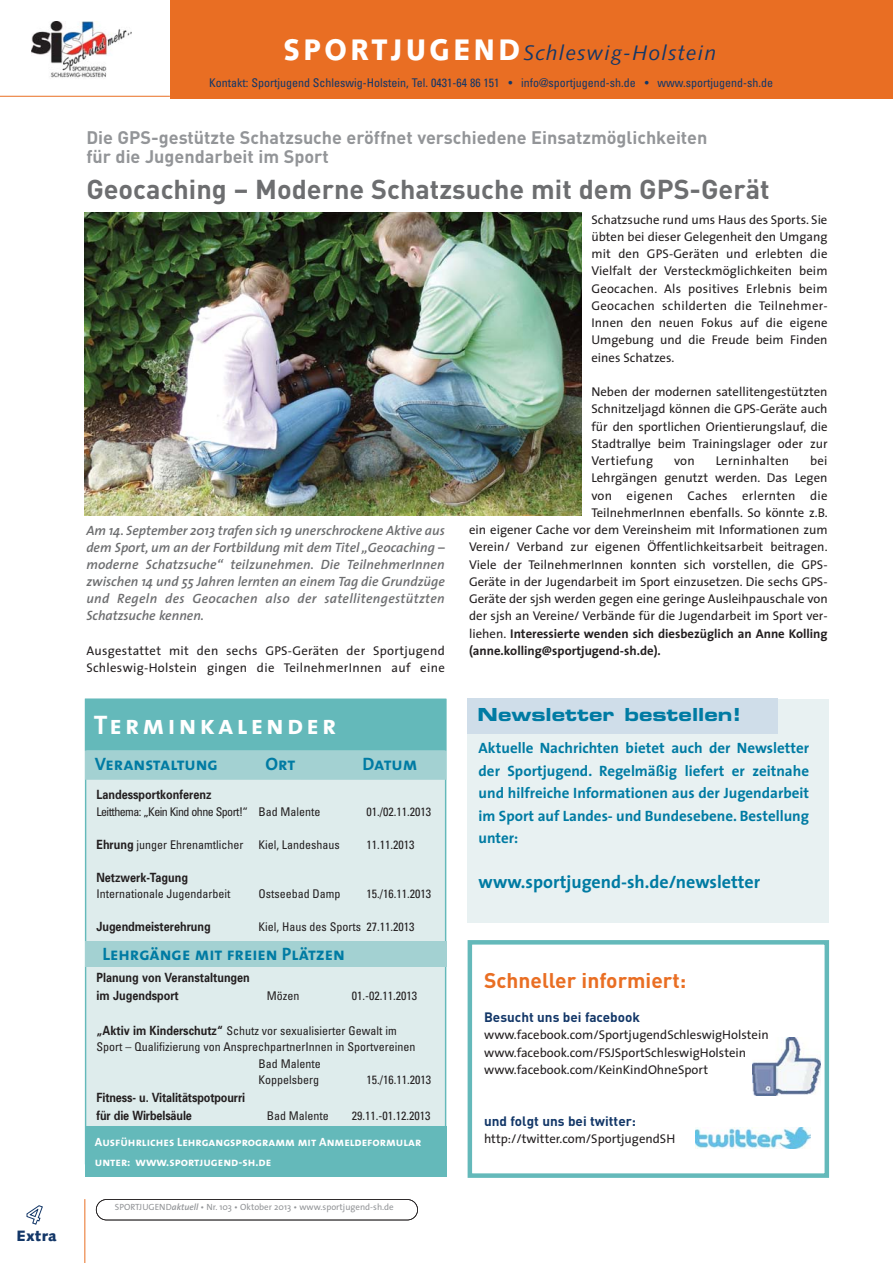
<style>
.page{position:relative;width:893px;height:1263px;background:#fff}
.page>*{position:absolute;margin:0;border:0;box-sizing:border-box;transform-origin:0 0}
.t1{font:700 27px "DIN";color:#6d6e70}
.t2{font:27px "The Sans Bold Caps";letter-spacing:.12em;color:#fff}
.t3{font:italic 21px "Syntax";letter-spacing:.055em;color:#133768}
.t4{font:700 21px "DIN";color:#e96e23}
.t5{font:700 18px/19.5px "DIN";color:#939598}
.t6{font:18px "The Sans Bold Caps";color:#007ba3}
.t7{font:700 18px "The Sans";color:#007ba3}
.t8{font:18px "Eurostile Bold Extended Two";color:#007ba3}
.t9{font:700 15px/22.5px "The Sans";color:#007ba3;text-align:justify}
.t10{font:900 15px "Syntax";letter-spacing:.03em;color:#133768}
.t11{font:italic 600 13.5px/17.1px "The Sans";letter-spacing:.025em;color:#6d6e70;text-align:justify}
.t12{font:700 13.5px "DIN";color:#133768}
.t13{font:12.75px/17.2px "The Sans";color:#231f20;text-align:justify}
.t14{font:700 12.75px/18px "Univers";color:#231f20;scale:.85 1}
.t15{font:12.75px/17.2px "The Sans";letter-spacing:.025em;color:#231f20}
.t16{font:700 12.75px "The Sans";color:#231f20}
.t17{font:condensed 12px "Univers";color:#231f20}
.t18{font:condensed 12px "Univers";color:#133768}
.t19{font:12px/19.5px "The Sans Bold Caps";color:#fff}
.t20{font:condensed 12px "Univers";letter-spacing:-.045em;color:#231f20}
.t21{font:9px "The Sans";color:#939598}
.s1{font-weight:900;font-style:normal;font-size:29.7px;color:#fff}
.s2{font-weight:400}
.s3{font-weight:700;font-stretch:normal;font-size:12.75px}
.s4{font-weight:600;font-style:italic}
</style>
<div class="page">
<div style="left:170px;top:0;width:722px;height:98px;background:#e96e23"></div>
<svg style="left:2px;top:95px;width:165px;height:1px"></svg>
<img style="left:31px;top:21px;width:101px;height:57px">
<hr style="left:0;top:96px;width:170px;height:1px;background:#e96e23">
<div style="left:96px;top:1199px;width:322px;height:21px;border:2px solid #231f20;border-radius:11px"></div>
<hr style="left:84px;top:1199px;width:1px;height:64px;background:#e96e23">
<div style="left:86px;top:700px;width:359px;height:463px;background:#deecec"></div>
<div style="left:85px;top:699px;width:361px;height:52px;background:#64b9ba"></div>
<div style="left:85px;top:751px;width:361px;height:29px;background:#a3d1d2"></div>
<div style="left:85px;top:941px;width:361px;height:26px;background:#a3d1d2"></div>
<div style="left:85px;top:1127px;width:361px;height:50px;background:#64b9ba"></div>
<img style="left:85px;top:213px;width:496px;height:302px">
<div style="left:468px;top:699px;width:361px;height:223px;background:#e8f1f2"></div>
<div style="left:468px;top:699px;width:310px;height:35px;background:#cfdde9"></div>
<img style="left:752px;top:1037px;width:69px;height:59px">
<img style="left:695px;top:1127px;width:115px;height:22px">
<div style="left:468px;top:940px;width:361px;height:238px;border:4px solid #64b9ba"></div>
<p class="t10" style="left:17px;top:1230px;width:42px">Extra</p>
<h2 class="t3" style="left:283px;top:44px;width:434px"><span class="s1">SPORTJUGEND</span>Schleswig-Holstein</h2>
<p class="t18" style="left:209px;top:79px;width:565px">Kontakt: Sportjugend Schleswig-Holstein, Tel. 0431-64 86 151 • info@sportjugend-sh.de • www.sportjugend-sh.de</p>
<h3 class="t5" style="left:86px;top:129px;width:623px">Die GPS-gestützte Schatzsuche eröffnet verschiedene Einsatzmöglichkeiten für die Jugendarbeit im Sport</h3>
<h1 class="t1" style="left:86px;top:180px;width:685px">Geocaching – Moderne Schatzsuche mit dem GPS-Gerät</h1>
<p class="t13" style="left:591px;top:212px;width:238px">Schatzsuche rund ums Haus des Sports. Sie übten bei dieser Gelegenheit den Umgang mit den GPS-Geräten und erlebten die Vielfalt der Versteckmöglichkeiten beim Geocachen. Als positives Erlebnis beim Geocachen schilderten die Teilnehmer-Innen den neuen Fokus auf die eigene Umgebung und die Freude beim Finden eines Schatzes.</p>
<p class="t13" style="left:591px;top:385px;width:238px">Neben der modernen satellitengestützten Schnitzeljagd können die GPS-Geräte auch für den sportlichen Orientierungslauf, die Stadtrallye beim Trainingslager oder zur Vertiefung</p>
<p class="t13" style="left:674px;top:454px;width:22px">von</p>
<p class="t15" style="left:716px;top:454px;width:75px">Lerninhalten</p>
<p class="t13" style="left:810px;top:454px;width:19px">bei</p>
<p class="t13" style="left:591px;top:471px;width:238px">Lehrgängen genutzt werden. Das Legen</p>
<p class="t15" style="left:591px;top:488px;width:238px">von eigenen Caches erlernten die</p>
<p class="t13" style="left:591px;top:505px;width:238px">TeilnehmerInnen ebenfalls. So könnte z.B.</p>
<p class="t13" style="left:469px;top:523px;width:360px">ein eigener Cache vor dem Vereinsheim mit Informationen zum</p>
<p class="t13" style="left:469px;top:540px;width:360px">Verein/ Verband zur eigenen Öffentlichkeitsarbeit beitragen.</p>
<p class="t13" style="left:469px;top:557px;width:360px">Viele der TeilnehmerInnen konnten sich vorstellen, die GPS-</p>
<p class="t13" style="left:469px;top:574px;width:360px">Geräte in der Jugendarbeit im Sport einzusetzen. Die sechs GPS-</p>
<p class="t13" style="left:469px;top:592px;width:360px">Geräte der sjsh werden gegen eine geringe Ausleihpauschale von</p>
<p class="t13" style="left:469px;top:609px;width:360px">der sjsh an Vereine/ Verbände für die Jugendarbeit im Sport ver-</p>
<p class="t16" style="left:469px;top:628px;width:360px"><span class="s2">liehen.</span> Interessierte wenden sich diesbezüglich an Anne Kolling</p>
<p class="t16" style="left:469px;top:646px;width:193px">(anne.kolling@sportjugend-sh.de).</p>
<p class="t11" style="left:86px;top:523px;width:360px">Am 14. September 2013 trafen sich 19 unerschrockene Aktive aus dem Sport, um an der Fortbildung mit dem Titel „Geocaching – moderne Schatzsuche“ teilzunehmen. Die TeilnehmerInnen zwischen 14 und 55 Jahren lernten an einem Tag die Grundzüge und Regeln des Geocachen also der satellitengestützten Schatzsuche kennen.</p>
<p class="t15" style="left:86px;top:643px;width:360px">Ausgestattet mit den sechs GPS-Geräten der Sportjugend<br>Schleswig-Holstein gingen die TeilnehmerInnen auf eine</p>
<h1 class="t2" style="left:94px;top:709px;width:244px">Terminkalender</h1>
<h3 class="t6" style="left:95px;top:753px;width:125px">Veranstaltung</h3>
<h3 class="t6" style="left:265px;top:753px;width:31px">Ort</h3>
<h3 class="t6" style="left:363px;top:753px;width:56px">Datum</h3>
<p class="t14" style="left:96px;top:787px;width:137px">Landessportkonferenz</p>
<p class="t20" style="left:96px;top:807px;width:226px">Leitthema: „Kein Kind ohne Sport!“ Bad Malente</p>
<p class="t17" style="left:366px;top:807px;width:66px">01./02.11.2013</p>
<p class="t17" style="left:96px;top:840px;width:245px"><span class="s3">Ehrung</span> junger Ehrenamtlicher Kiel, Landeshaus</p>
<p class="t17" style="left:366px;top:840px;width:49px">11.11.2013</p>
<p class="t14" style="left:96px;top:870px;width:109px">Netzwerk-Tagung</p>
<p class="t17" style="left:96px;top:890px;width:136px">Internationale Jugendarbeit</p>
<p class="t17" style="left:258px;top:890px;width:84px">Ostseebad Damp</p>
<p class="t17" style="left:366px;top:890px;width:66px">15./16.11.2013</p>
<p class="t14" style="left:96px;top:919px;width:136px">Jugendmeisterehrung</p>
<p class="t17" style="left:258px;top:923px;width:157px">Kiel, Haus des Sports 27.11.2013</p>
<h3 class="t6" style="left:102px;top:943px;width:244px">Lehrgänge mit freien Plätzen</h3>
<p class="t14" style="left:97px;top:970px;width:182px">Planung von Veranstaltungen im Jugendsport</p>
<p class="t17" style="left:267px;top:992px;width:34px">Mözen</p>
<p class="t17" style="left:352px;top:992px;width:67px">01.-02.11.2013</p>
<p class="t17" style="left:97px;top:1026px;width:302px"><span class="s3">„Aktiv im Kinderschutz“</span> Schutz vor sexualisierter Gewalt im</p>
<p class="t17" style="left:97px;top:1043px;width:320px">Sport – Qualifizierung von AnsprechpartnerInnen in Sportvereinen</p>
<p class="t17" style="left:259px;top:1059px;width:64px">Bad Malente</p>
<p class="t17" style="left:259px;top:1076px;width:62px">Koppelsberg</p>
<p class="t17" style="left:367px;top:1076px;width:66px">15./16.11.2013</p>
<p class="t14" style="left:97px;top:1090px;width:176px">Fitness- u. Vitalitätspotpourri für die Wirbelsäule</p>
<p class="t17" style="left:267px;top:1112px;width:64px">Bad Malente</p>
<p class="t17" style="left:352px;top:1112px;width:80px">29.11.-01.12.2013</p>
<p class="t19" style="left:95px;top:1133px;width:328px">Ausführliches Lehrgangsprogramm mit Anmeldeformular unter: www.sportjugend-sh.de</p>
<p class="t21" style="left:115px;top:1204px;width:281px">SPORTJUGEND<span class="s4">aktuell</span> • Nr. 103 • Oktober 2013 • www.sportjugend-sh.de</p>
<h3 class="t8" style="left:478px;top:708px;width:265px">Newsletter bestellen!</h3>
<p class="t9" style="left:479px;top:739px;width:332px">Aktuelle Nachrichten bietet auch der Newsletter der Sportjugend. Regelmäßig liefert er zeitnahe und hilfreiche Informationen aus der Jugendarbeit im Sport auf Landes- und Bundesebene. Bestellung unter:</p>
<h3 class="t7" style="left:479px;top:875px;width:283px">www.sportjugend-sh.de/newsletter</h3>
<h2 class="t4" style="left:484px;top:973px;width:204px">Schneller informiert:</h2>
<p class="t12" style="left:484px;top:1013px;width:157px">Besucht uns bei facebook</p>
<p class="t13" style="left:484px;top:1028px;width:286px;text-align:left">www.facebook.com/SportjugendSchleswigHolstein www.facebook.com/FSJSportSchleswigHolstein www.facebook.com/KeinKindOhneSport</p>
<p class="t12" style="left:484px;top:1116px;width:153px">und folgt uns bei twitter:</p>
<p class="t13" style="left:484px;top:1131px;width:193px">http://twitter.com/SportjugendSH</p>
</div>
